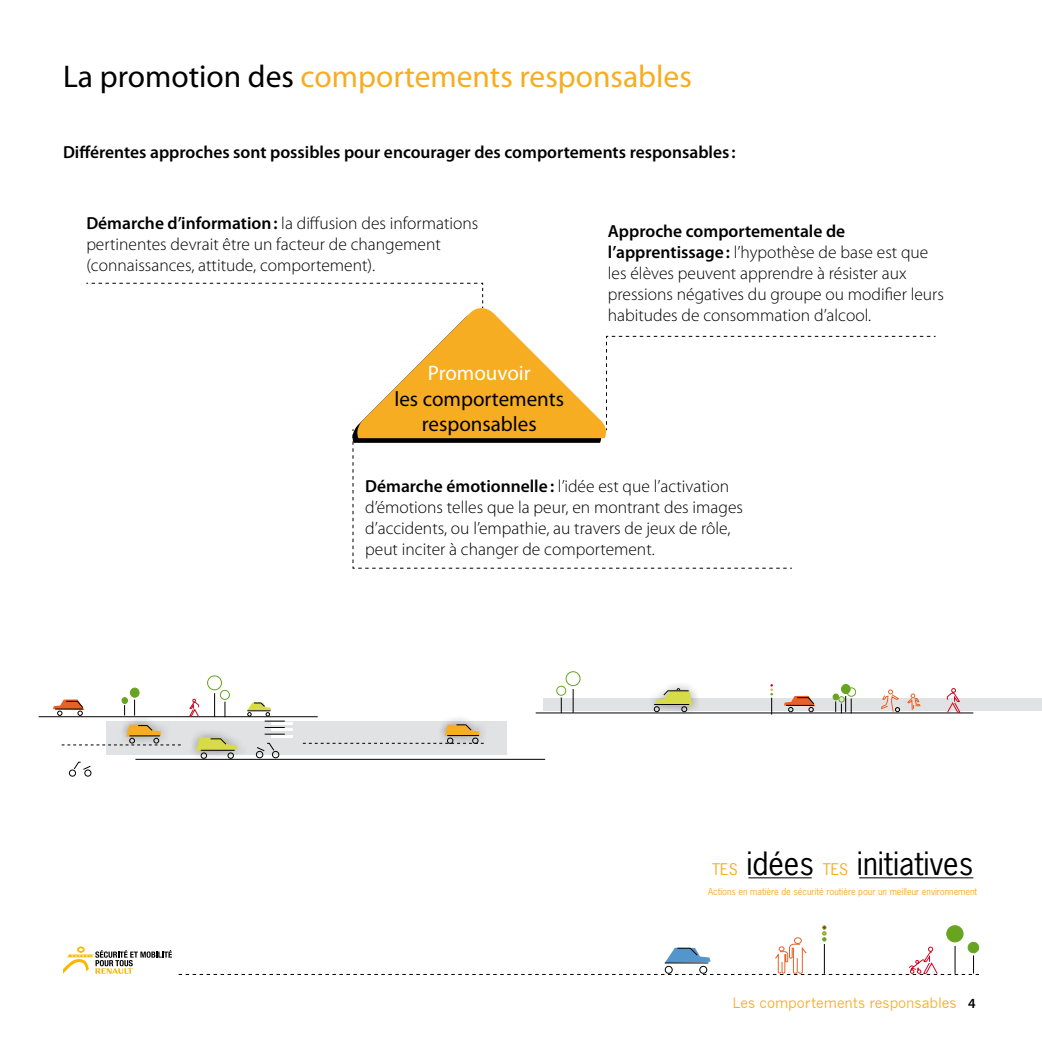
<style>
.page{position:relative;width:1042px;height:1042px;background:#fff}
.page>*{position:absolute;margin:0;border:0;box-sizing:border-box;transform-origin:0 0}
.t1{font:31.5px "Myriad";color:#f7ad21}
.t2{font:30.28px "News Gothic Std";color:#000}
.t3{font:21px/25.2px "Myriad Pro";color:#000;text-align:center}
.t4{font:21px "Myriad Pro";color:#fff}
.t5{font:300 17.5px/21px "Myriad Pro";color:#000}
.t6{font:600 17.5px "Myriad Pro";color:#000}
.t7{font:14px "News Gothic";color:#f7ad21}
.t8{font:9.1px "News Gothic Std";color:#f7ad21}
.s1{color:#000}
.s2{font-weight:600}
.s3{font-size:15.05px;color:#f7ad21}
.s4{font-family:"Myriad Pro";font-weight:600;color:#000}
</style>
<div class="page">
<svg style="left:63px;top:946px;width:109px;height:28px"></svg>
<hr style="left:748px;top:877px;width:64px;height:1px;background:#000">
<hr style="left:859px;top:877px;width:114px;height:1px;background:#000">
<svg style="left:179px;top:925px;width:800px;height:50px"></svg>
<svg style="left:86px;top:282px;width:850px;height:146px"></svg>
<svg style="left:352px;top:428px;width:440px;height:141px"></svg>
<div style="left:543px;top:698px;width:499px;height:13px;background:#e1e2e3"></div>
<div style="left:106px;top:721px;width:401px;height:33px;background:#e1e2e3"></div>
<div style="left:847px;top:687px;width:9px;height:9px;border:1px solid #67a420;border-radius:50%"></div>
<div style="left:841px;top:684px;width:9px;height:9px;background:#67a420;border-radius:50%"></div>
<div style="left:841px;top:684px;width:9px;height:10px;border:1px solid #67a420;border-radius:50%"></div>
<svg style="left:833px;top:694px;width:19px;height:18px"></svg>
<div style="left:833px;top:693px;width:6px;height:7px;border:1px solid #67a420;border-radius:50%"></div>
<svg style="left:134px;top:699px;width:1px;height:16px"></svg>
<div style="left:130px;top:688px;width:9px;height:9px;background:#67a420;border-radius:50%"></div>
<div style="left:130px;top:688px;width:9px;height:9px;border:1px solid #67a420;border-radius:50%"></div>
<svg style="left:122px;top:697px;width:4px;height:18px"></svg>
<div style="left:122px;top:697px;width:6px;height:7px;border:1px solid #67a420;border-radius:50%"></div>
<svg style="left:214px;top:693px;width:1px;height:23px"></svg>
<div style="left:207px;top:675px;width:15px;height:15px;border:1px solid #67a420;border-radius:50%"></div>
<svg style="left:573px;top:689px;width:1px;height:23px"></svg>
<div style="left:566px;top:671px;width:14px;height:15px;border:1px solid #67a420;border-radius:50%"></div>
<svg style="left:225px;top:701px;width:1px;height:15px"></svg>
<div style="left:220px;top:690px;width:10px;height:10px;border:1px solid #67a420;border-radius:50%"></div>
<svg style="left:561px;top:697px;width:1px;height:15px"></svg>
<div style="left:556px;top:686px;width:10px;height:9px;border:1px solid #67a420;border-radius:50%"></div>
<svg style="left:257px;top:742px;width:18px;height:10px"></svg>
<div style="left:256px;top:751px;width:7px;height:7px;border:1px solid #000;border-radius:50%"></div>
<div style="left:272px;top:751px;width:7px;height:7px;border:1px solid #000;border-radius:50%"></div>
<svg style="left:73px;top:761px;width:18px;height:9px"></svg>
<div style="left:84px;top:769px;width:7px;height:7px;border:1px solid #000;border-radius:50%"></div>
<div style="left:69px;top:769px;width:7px;height:7px;border:1px solid #000;border-radius:50%"></div>
<hr style="left:135px;top:759px;width:410px;height:1px;background:#000">
<hr style="left:536px;top:712px;width:437px;height:1px;background:#000">
<hr style="left:39px;top:716px;width:279px;height:1px;background:#000">
<svg style="left:265px;top:734px;width:20px;height:1px"></svg>
<svg style="left:770px;top:684px;width:3px;height:30px"></svg>
<div style="left:187px;top:727px;width:60px;height:34px;background:#000;opacity:.39"></div>
<div style="left:117px;top:715px;width:53px;height:31px;background:#000;opacity:.39"></div>
<svg style="left:62px;top:724px;width:119px;height:21px"></svg>
<div style="left:228px;top:752px;width:6px;height:7px;border:1px solid #000;border-radius:50%"></div>
<div style="left:201px;top:752px;width:6px;height:7px;border:1px solid #000;border-radius:50%"></div>
<svg style="left:196px;top:737px;width:41px;height:14px"></svg>
<svg style="left:784px;top:696px;width:31px;height:16px"></svg>
<svg style="left:53px;top:699px;width:31px;height:17px"></svg>
<svg style="left:247px;top:702px;width:38px;height:26px"></svg>
<hr style="left:271px;top:722px;width:22px;height:2px;background:#fff">
<hr style="left:271px;top:728px;width:22px;height:3px;background:#fff">
<hr style="left:271px;top:735px;width:22px;height:3px;background:#fff">
<div style="left:647px;top:680px;width:55px;height:36px;background:#000;opacity:.39"></div>
<svg style="left:654px;top:688px;width:38px;height:24px"></svg>
<svg style="left:947px;top:688px;width:13px;height:25px"></svg>
<svg style="left:189px;top:699px;width:10px;height:18px"></svg>
<svg style="left:907px;top:693px;width:13px;height:17px"></svg>
<svg style="left:881px;top:689px;width:19px;height:23px"></svg>
<div style="left:435px;top:715px;width:54px;height:31px;background:#000;opacity:.39"></div>
<svg style="left:303px;top:724px;width:181px;height:20px"></svg>
<h1 class="t1" style="left:63px;top:60px;width:630px"><span class="s1">La promotion des</span> comportements responsables</h1>
<p class="t6" style="left:63px;top:142px;width:674px">Différentes approches sont possibles pour encourager des comportements responsables :</p>
<p class="t5" style="left:86px;top:213px;width:393px"><span class="s2">Démarche d’information:</span> la diffusion des informations pertinentes devrait être un facteur de changement (connaissances, attitude, comportement).</p>
<p class="t4" style="left:428px;top:362px;width:104px">Promouvoir</p>
<p class="t3" style="left:394px;top:386px;width:171px">les comportements responsables</p>
<p class="t5" style="left:608px;top:221px;width:337px"><span class="s2">Approche comportementale de l’apprentissage:</span> l’hypothèse de base est que les élèves peuvent apprendre à résister aux pressions négatives du groupe ou modifier leurs habitudes de consommation d’alcool.</p>
<p class="t5" style="left:365px;top:476px;width:379px"><span class="s2">Démarche émotionnelle:</span> l’idée est que l’activation d’émotions telles que la peur, en montrant des images d’accidents, ou l’empathie, au travers de jeux de rôle, peut inciter à changer de comportement.</p>
<h2 class="t2" style="left:712px;top:844px;width:262px"><span class="s3">TES</span> idées <span class="s3">TES</span> initiatives</h2>
<p class="t8" style="left:708px;top:886px;width:271px">Actions en matière de sécurité routière pour un meilleur environnement</p>
<p class="t7" style="left:732px;top:994px;width:245px">Les comportements responsables <span class="s4">4</span></p>
</div>
